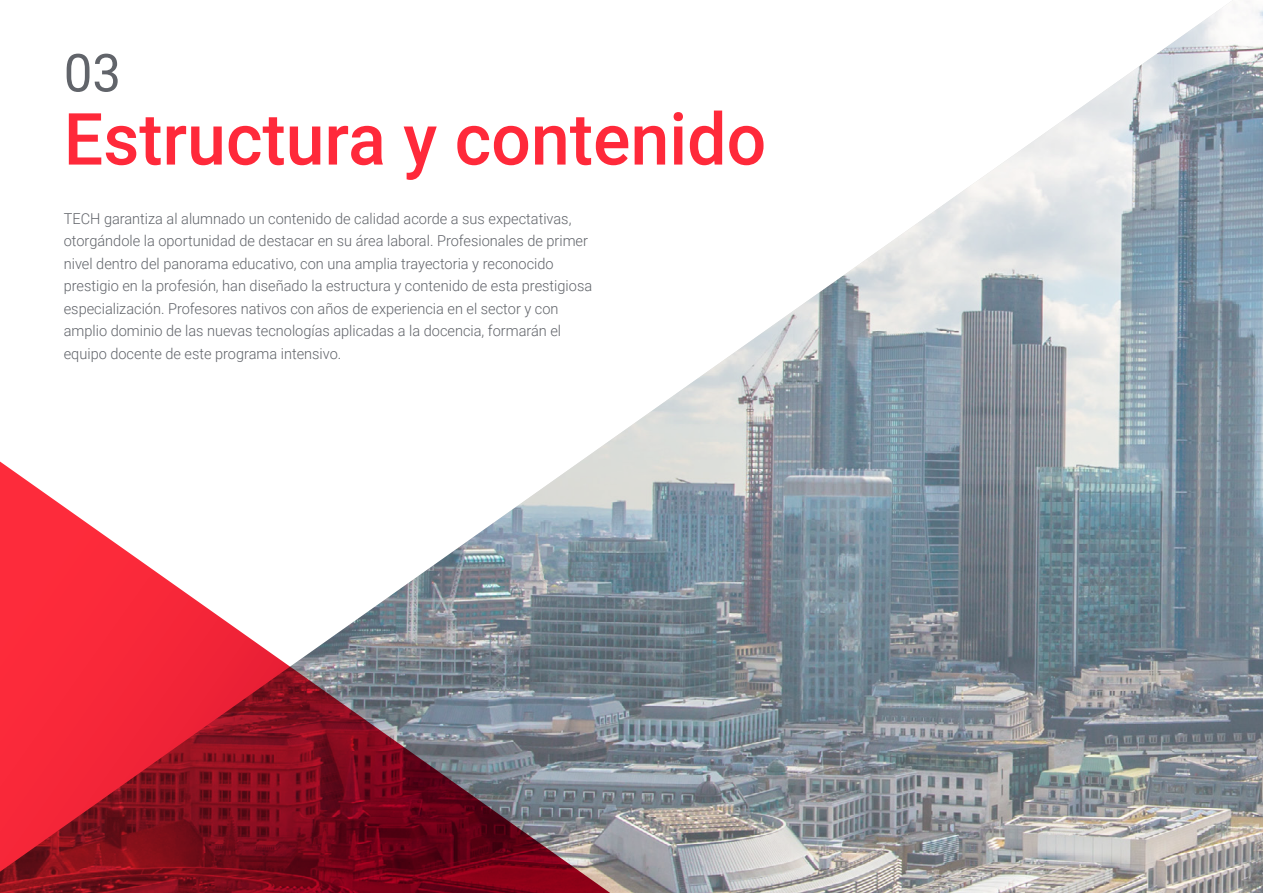
<style>
.page{position:relative;width:1263px;height:893px;background:#fff}
.page>*{position:absolute;margin:0;border:0;box-sizing:border-box;transform-origin:0 0}
.t1{font:500 72px "Roboto";color:#ff293a}
.t2{font:52.5px "Roboto";color:#61646a}
.t3{font:300 15px/22.5px "Roboto";color:#61646a}
</style>
<div class="page">
<img style="left:602px;top:0;width:661px;height:893px">
<svg style="left:0;top:446px;width:640px;height:447px"></svg>
<h2 class="t2" style="left:64px;top:36px;width:59px">03</h2>
<h1 class="t1" style="left:64px;top:89px;width:704px">Estructura y contenido</h1>
<p class="t3" style="left:64px;top:207px;width:530px">TECH garantiza al alumnado un contenido de calidad acorde a sus expectativas, otorgándole la oportunidad de destacar en su área laboral. Profesionales de primer nivel dentro del panorama educativo, con una amplia trayectoria y reconocido prestigio en la profesión, han diseñado la estructura y contenido de esta prestigiosa especialización. Profesores nativos con años de experiencia en el sector y con amplio dominio de las nuevas tecnologías aplicadas a la docencia, formarán el equipo docente de este programa intensivo.</p>
</div>
